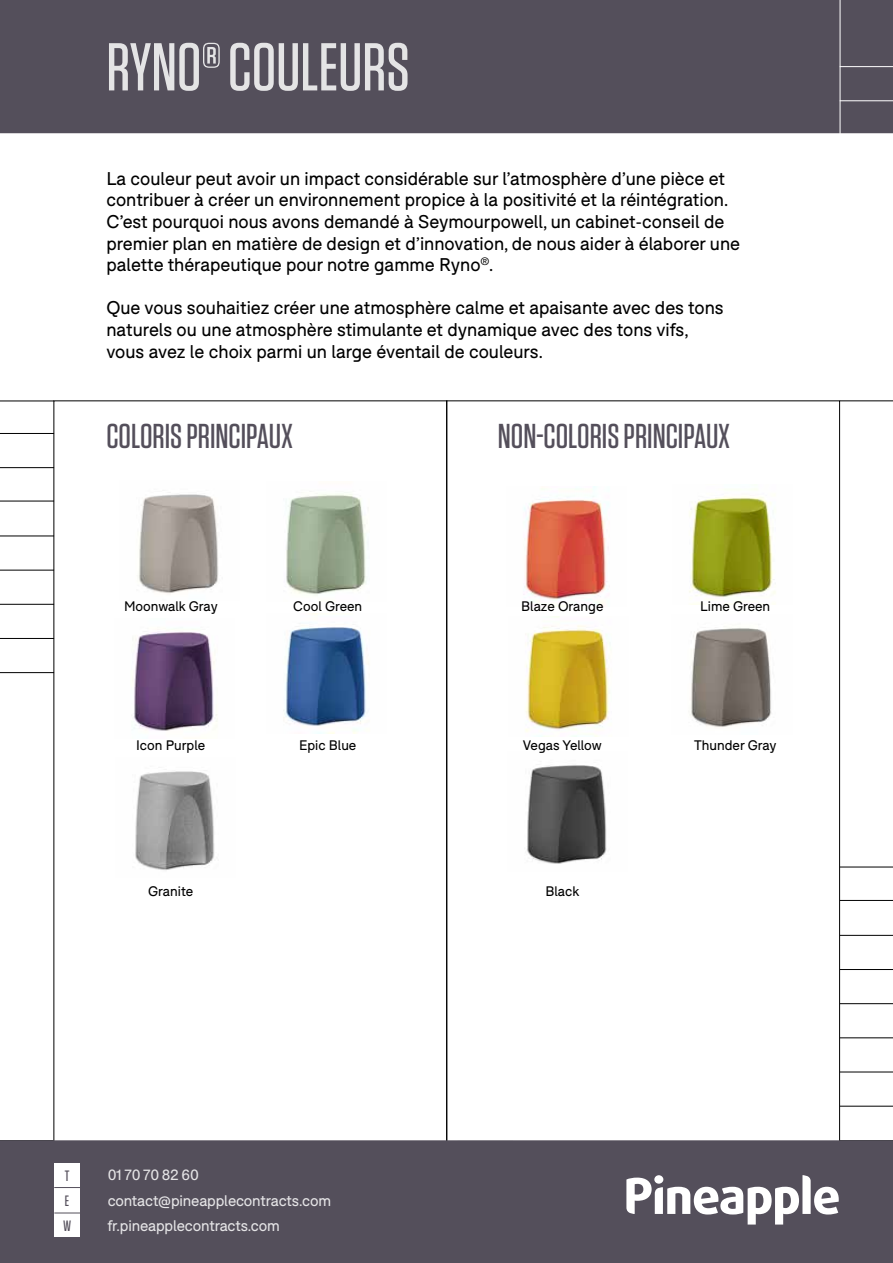
<style>
.page{position:relative;width:893px;height:1263px;background:#fff}
.page>*{position:absolute;margin:0;border:0;box-sizing:border-box;transform-origin:0 0}
.t1{font:500 67.5px "Tungsten";color:#fff}
.t2{font:500 34.5px "Tungsten";color:#544f5b}
.t3{font:18px/21.6px "F37 Bolton";color:#000}
.t4{font:15px/25.3px "F37 Bolton";letter-spacing:-.01em;color:#fff}
.t5{font:500 15px/24.9px "Tungsten";color:#544f5b}
.t6{font:13.5px "F37 Bolton";color:#000}
</style>
<div class="page">
<div style="left:1px;top:1px;width:891px;height:131px;background:#544f5b"></div>
<div style="left:0;top:0;width:893px;height:133px;border:2px solid #544f5b"></div>
<div style="left:1px;top:1141px;width:891px;height:121px;background:#544f5b"></div>
<div style="left:0;top:1140px;width:893px;height:123px;border:2px solid #544f5b"></div>
<hr style="left:840px;top:867px;width:53px;height:1px;background:#000">
<hr style="left:840px;top:1003px;width:53px;height:1px;background:#000">
<hr style="left:840px;top:935px;width:53px;height:1px;background:#000">
<hr style="left:840px;top:1072px;width:53px;height:1px;background:#000">
<hr style="left:840px;top:1037px;width:53px;height:1px;background:#000">
<hr style="left:840px;top:969px;width:53px;height:1px;background:#000">
<hr style="left:840px;top:1106px;width:53px;height:1px;background:#000">
<hr style="left:840px;top:900px;width:53px;height:1px;background:#000">
<svg style="left:626px;top:1175px;width:213px;height:49px"></svg>
<div style="left:654px;top:1175px;width:9px;height:9px;background:#fff;border-radius:50%"></div>
<div style="left:54px;top:1162px;width:26px;height:25px;background:#fff"></div>
<div style="left:54px;top:1187px;width:26px;height:25px;background:#fff"></div>
<svg style="left:54px;top:1187px;width:26px;height:1px"></svg>
<hr style="left:840px;top:400px;width:53px;height:1px;background:#000">
<hr style="left:840px;top:0;width:1px;height:135px;background:#fff">
<hr style="left:840px;top:66px;width:53px;height:1px;background:#fff">
<hr style="left:840px;top:100px;width:53px;height:1px;background:#fff">
<hr style="left:0;top:467px;width:54px;height:1px;background:#000">
<hr style="left:0;top:604px;width:54px;height:1px;background:#000">
<hr style="left:0;top:536px;width:54px;height:1px;background:#000">
<hr style="left:0;top:401px;width:54px;height:1px;background:#000">
<hr style="left:0;top:672px;width:54px;height:1px;background:#000">
<hr style="left:0;top:638px;width:54px;height:1px;background:#000">
<hr style="left:0;top:570px;width:54px;height:1px;background:#000">
<hr style="left:0;top:433px;width:54px;height:1px;background:#000">
<hr style="left:0;top:501px;width:54px;height:1px;background:#000">
<div style="left:54px;top:1212px;width:26px;height:25px;background:#fff"></div>
<svg style="left:54px;top:1212px;width:26px;height:1px"></svg>
<img style="left:138px;top:494px;width:81px;height:100px">
<img style="left:135px;top:771px;width:80px;height:99px">
<img style="left:283px;top:614px;width:86px;height:120px">
<img style="left:286px;top:491px;width:80px;height:105px">
<img style="left:132px;top:629px;width:86px;height:102px">
<img style="left:690px;top:628px;width:82px;height:99px">
<img style="left:527px;top:765px;width:80px;height:99px">
<img style="left:523px;top:486px;width:86px;height:118px">
<img style="left:525px;top:616px;width:84px;height:120px">
<img style="left:689px;top:489px;width:87px;height:115px">
<h1 class="t1" style="left:106px;top:32px;width:305px">RYNO® COULEURS</h1>
<p class="t3" style="left:106px;top:168px;width:635px">La couleur peut avoir un impact considérable sur l’atmosphère d’une pièce et contribuer à créer un environnement propice à la positivité et la réintégration.<br>C’est pourquoi nous avons demandé à Seymourpowell, un cabinet-conseil de premier plan en matière de design et d’innovation, de nous aider à élaborer une palette thérapeutique pour notre gamme Ryno<sup>®</sup>.</p>
<p class="t3" style="left:106px;top:297px;width:619px">Que vous souhaitiez créer une atmosphère calme et apaisante avec des tons naturels ou une atmosphère stimulante et dynamique avec des tons vifs, vous avez le choix parmi un large éventail de couleurs.</p>
<h2 class="t2" style="left:106px;top:418px;width:188px">COLORIS PRINCIPAUX</h2>
<h2 class="t2" style="left:498px;top:418px;width:234px">NON-COLORIS PRINCIPAUX</h2>
<p class="t6" style="left:124px;top:598px;width:95px">Moonwalk Gray</p>
<p class="t6" style="left:293px;top:598px;width:70px">Cool Green</p>
<p class="t6" style="left:521px;top:598px;width:84px">Blaze Orange</p>
<p class="t6" style="left:700px;top:598px;width:71px">Lime Green</p>
<p class="t6" style="left:136px;top:737px;width:70px">Icon Purple</p>
<p class="t6" style="left:694px;top:737px;width:84px">Thunder Gray</p>
<p class="t6" style="left:299px;top:737px;width:59px">Epic Blue</p>
<p class="t6" style="left:523px;top:737px;width:81px">Vegas Yellow</p>
<p class="t6" style="left:148px;top:883px;width:46px">Granite</p>
<p class="t6" style="left:545px;top:883px;width:35px">Black</p>
<p class="t5" style="left:63px;top:1163px;width:10px">T<br>E<br>W</p>
<p class="t4" style="left:107px;top:1162px;width:225px">01 70 70 82 60 contact@pineapplecontracts.com fr.pineapplecontracts.com</p>
</div>
